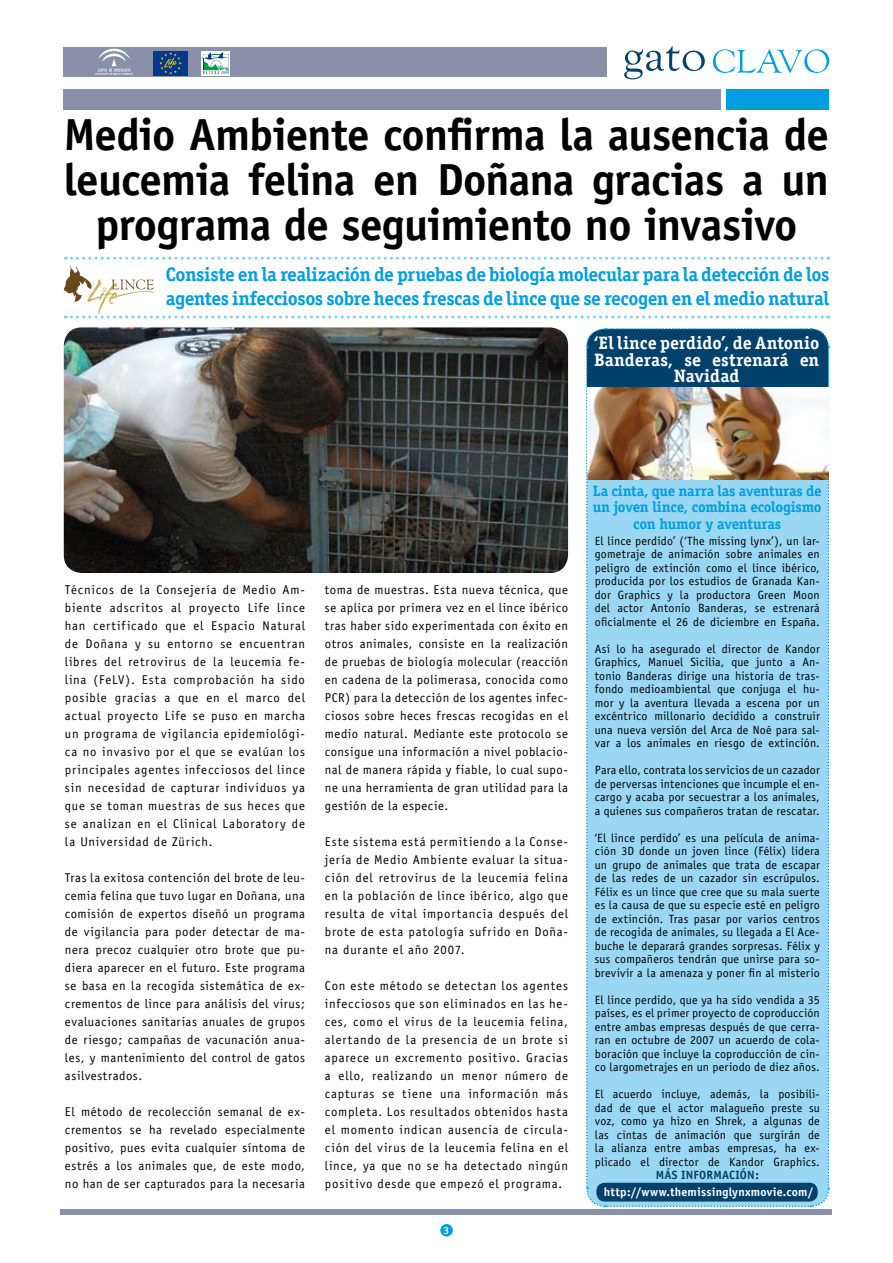
<style>
.page{position:relative;width:893px;height:1263px;background:#fff}
.page>*{position:absolute;margin:0;border:0;box-sizing:border-box;transform-origin:0 0}
.t1{font:700 45px/45px "Officina Sans";letter-spacing:-.015em;color:#000;text-align:center}
.t2{font:700 19.5px/23.4px "Officina Serif";letter-spacing:-.025em;color:#009ee0}
.t3{font:700 18px/16.5px "Officina Serif";letter-spacing:.005em;color:#fff;text-align:center}
.t4{font:700 15px/16.5px "Officina Serif";letter-spacing:-.01em;color:#009ee0;text-align:center}
.t5{font:12.75px/18px "Officina Sans";letter-spacing:.055em;color:#000;text-align:justify}
.t6{font:12px/13.5px "Officina Sans";letter-spacing:.015em;color:#000;text-align:justify}
.t7{font:700 12px "Officina Sans";letter-spacing:.02em;color:#fff}
.t8{font:700 12px "Officina Sans";letter-spacing:.015em;color:#00416c}
.t9{font:700 10.5px "Officina Sans";color:#fff}
</style>
<div class="page">
<svg style="left:65px;top:257px;width:764px;height:3px"></svg>
<div style="left:61px;top:1209px;width:771px;height:6px;background:#8a8faa"></div>
<div style="left:440px;top:1224px;width:13px;height:12px;background:#009ee0;border-radius:50%"></div>
<svg style="left:63px;top:266px;width:766px;height:52px"></svg>
<svg style="left:586px;top:328px;width:244px;height:879px;background:#8ecbe8"></svg>
<div style="left:64px;top:90px;width:657px;height:20px;background:#8a8faa"></div>
<div style="left:726px;top:90px;width:102px;height:20px;background:#009ee0"></div>
<div style="left:63px;top:47px;width:544px;height:30px;background:#8a8faa"></div>
<div style="left:153px;top:51px;width:35px;height:25px;background:#00388c"></div>
<svg style="left:159px;top:52px;width:23px;height:23px"></svg>
<div style="left:201px;top:51px;width:29px;height:24px;background:#fff"></div>
<svg style="left:202px;top:52px;width:27px;height:22px"></svg>
<svg style="left:713px;top:49px;width:116px;height:24px"></svg>
<svg style="left:624px;top:46px;width:81px;height:33px"></svg>
<svg style="left:95px;top:49px;width:38px;height:26px"></svg>
<img style="left:64px;top:327px;width:504px;height:246px">
<img style="left:587px;top:387px;width:241px;height:92px">
<div style="left:596px;top:1183px;width:222px;height:18px;background:#00416c;border-radius:9px"></div>
<h1 class="t1" style="left:64px;top:111px;width:767px">Medio Ambiente confirma la ausencia de leucemia felina en Doñana gracias a un programa de seguimiento no invasivo</h1>
<h2 class="t2" style="left:166px;top:263px;width:665px">Consiste en la realización de pruebas de biología molecular para la detección de los agentes infecciosos sobre heces frescas de lince que se recogen en el medio natural</h2>
<h3 class="t3" style="left:594px;top:335px;width:227px">‘El lince perdido’, de Antonio<br>Banderas, se estrenará en<br>Navidad</h3>
<p class="t5" style="left:65px;top:581px;width:242px">Técnicos de la Consejería de Medio Am&shy;biente adscritos al proyecto Life lince han certificado que el Espacio Natural de Doñana y su entorno se encuentran libres del retrovirus de la leucemia fe&shy;lina (FeLV). Esta comprobación ha sido posible gracias a que en el marco del actual proyecto Life se puso en marcha un programa de vigilancia epidemiológi&shy;ca no invasivo por el que se evalúan los principales agentes infecciosos del lince sin necesidad de capturar individuos ya que se toman muestras de sus heces que se analizan en el Clinical Laboratory de la Universidad de Zürich.</p>
<p class="t5" style="left:65px;top:869px;width:242px">Tras la exitosa contención del brote de leu&shy;cemia felina que tuvo lugar en Doñana, una comisión de expertos diseñó un programa de vigilancia para poder detectar de ma&shy;nera precoz cualquier otro brote que pu&shy;diera aparecer en el futuro. Este programa se basa en la recogida sistemática de ex&shy;crementos de lince para análisis del virus; evaluaciones sanitarias anuales de grupos de riesgo; campañas de vacunación anua&shy;les, y mantenimiento del control de gatos asilvestrados.</p>
<p class="t5" style="left:65px;top:1103px;width:242px">El método de recolección semanal de ex&shy;crementos se ha revelado especialmente positivo, pues evita cualquier síntoma de estrés a los animales que, de este modo, no han de ser capturados para la necesaria</p>
<p class="t5" style="left:325px;top:581px;width:245px">toma de muestras. Esta nueva técnica, que se aplica por primera vez en el lince ibérico tras haber sido experimentada con éxito en otros animales, consiste en la realización de pruebas de biología molecular (reacción en cadena de la polimerasa, conocida como PCR) para la detección de los agentes infec&shy;ciosos sobre heces frescas recogidas en el medio natural. Mediante este protocolo se consigue una información a nivel poblacio&shy;nal de manera rápida y fiable, lo cual supo&shy;ne una herramienta de gran utilidad para la gestión de la especie.</p>
<p class="t5" style="left:325px;top:833px;width:245px">Este sistema está permitiendo a la Conse&shy;jería de Medio Ambiente evaluar la situa&shy;ción del retrovirus de la leucemia felina en la población de lince ibérico, algo que resulta de vital importancia después del brote de esta patología sufrido en Doña&shy;na durante el año 2007.</p>
<p class="t5" style="left:325px;top:977px;width:245px">Con este método se detectan los agentes infecciosos que son eliminados en las he&shy;ces, como el virus de la leucemia felina, alertando de la presencia de un brote si aparece un excremento positivo. Gracias a ello, realizando un menor número de capturas se tiene una información más completa. Los resultados obtenidos hasta el momento indican ausencia de circula&shy;ción del virus de la leucemia felina en el lince, ya que no se ha detectado ningún positivo desde que empezó el programa.</p>
<p class="t9" style="left:443px;top:1224px;width:7px">3</p>
<p class="t4" style="left:593px;top:482px;width:231px">La cinta, que narra las aventuras de un joven lince, combina ecologismo con humor y aventuras</p>
<p class="t6" style="left:595px;top:534px;width:227px">El lince perdido’ (‘The missing lynx’), un lar&shy;gometraje de animación sobre animales en peligro de extinción como el lince ibérico, producida por los estudios de Granada Kan&shy;dor Graphics y la productora Green Moon del actor Antonio Banderas, se estrenará oficialmente el 26 de diciembre en España.</p>
<p class="t6" style="left:595px;top:642px;width:227px">Así lo ha asegurado el director de Kandor Graphics, Manuel Sicilia, que junto a An&shy;tonio Banderas dirige una historia de tras&shy;fondo medioambiental que conjuga el hu&shy;mor y la aventura llevada a escena por un excéntrico millonario decidido a construir una nueva versión del Arca de Noé para sal&shy;var a los animales en riesgo de extinción.</p>
<p class="t6" style="left:595px;top:763px;width:226px">Para ello, contrata los servicios de un cazador de perversas intenciones que incumple el en&shy;cargo y acaba por secuestrar a los animales, a quienes sus compañeros tratan de rescatar.</p>
<p class="t6" style="left:595px;top:831px;width:227px">‘El lince perdido’ es una película de anima&shy;ción 3D donde un joven lince (Félix) lidera un grupo de animales que trata de escapar de las redes de un cazador sin escrúpulos.<br>Félix es un lince que cree que su mala suerte es la causa de que su especie esté en peligro de extinción. Tras pasar por varios centros de recogida de animales, su llegada a El Ace&shy;buche le deparará grandes sorpresas. Félix y sus compañeros tendrán que unirse para so&shy;brevivir a la amenaza y poner fin al misterio</p>
<p class="t6" style="left:595px;top:993px;width:227px">El lince perdido, que ya ha sido vendida a 35 países, es el primer proyecto de coproducción entre ambas empresas después de que cerra&shy;ran en octubre de 2007 un acuerdo de cola&shy;boración que incluye la coproducción de cin&shy;co largometrajes en un periodo de diez años.</p>
<p class="t6" style="left:595px;top:1087px;width:227px">El acuerdo incluye, además, la posibili&shy;dad de que el actor malagueño preste su voz, como ya hizo en Shrek, a algunas de las cintas de animación que surgirán de la alianza entre ambas empresas, ha ex&shy;plicado el director de Kandor Graphics.</p>
<p class="t8" style="left:656px;top:1168px;width:66px">Más informac</p>
<p class="t8" style="left:735px;top:1168px;width:25px">ión:</p>
<p class="t7" style="left:604px;top:1184px;width:211px">http://www.themissinglynxmovie.com/</p>
</div>
